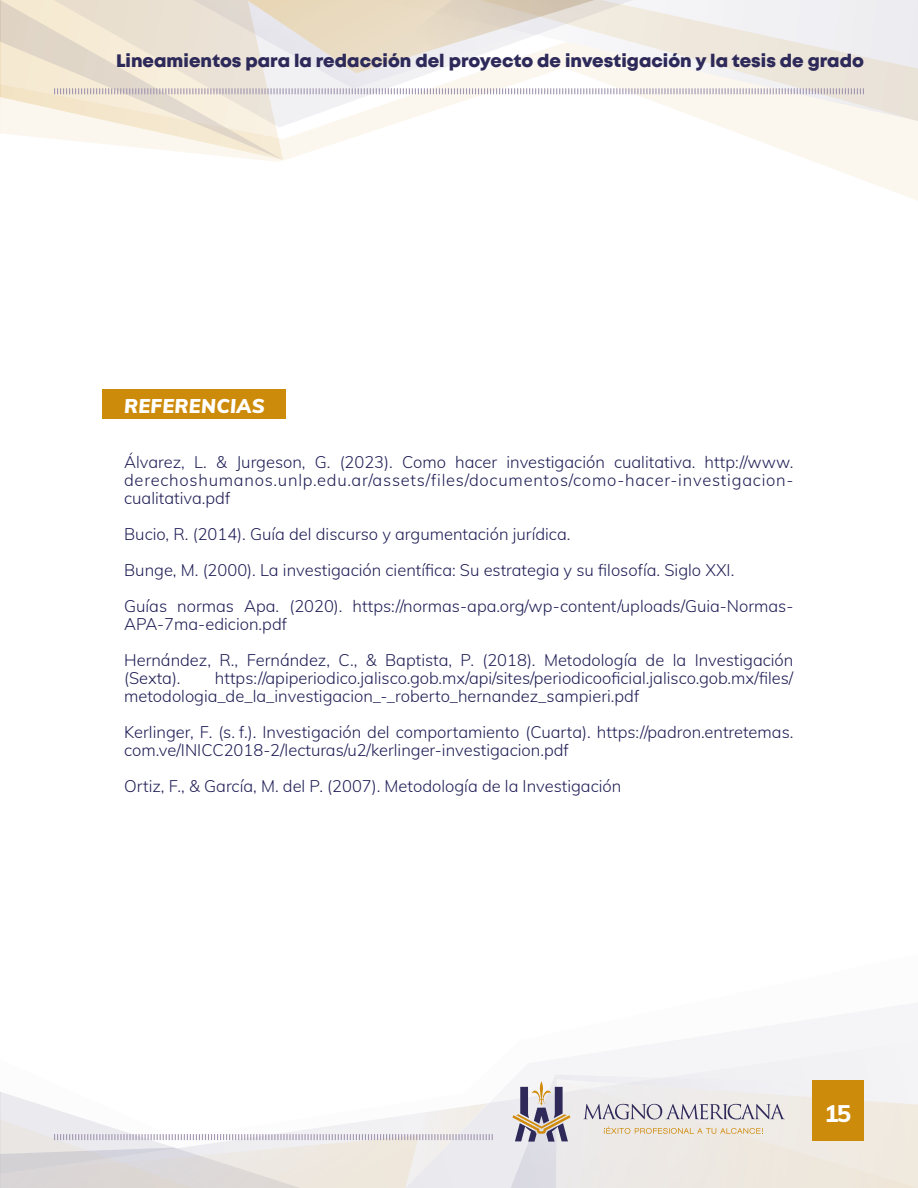
<style>
.page{position:relative;width:918px;height:1188px;background:#fff}
.page>*{position:absolute;margin:0;border:0;box-sizing:border-box;transform-origin:0 0}
.t1{font:800 24px "Muli";color:#fff}
.t2{font:italic 900 19.5px "Muli";letter-spacing:.02em;color:#fff}
.t3{font:800 18px "Mont";color:#2d2959}
.t4{font:300 16.5px/18px "Muli";color:#212057}
</style>
<div class="page">
<svg style="left:266px;top:121px;width:652px;height:80px"></svg>
<svg style="left:723px;top:0;width:195px;height:121px"></svg>
<svg style="left:283px;top:95px;width:440px;height:33px"></svg>
<svg style="left:0;top:0;width:283px;height:160px"></svg>
<svg style="left:493px;top:1041px;width:425px;height:147px;fill:#f5f5f7"></svg>
<div style="left:511px;top:1075px;width:407px;height:113px;background:#f1f1f4"></div>
<svg style="left:0;top:1092px;width:493px;height:96px"></svg>
<svg style="left:53px;top:0;width:812px;height:95px"></svg>
<svg style="left:512px;top:1079px;width:406px;height:109px;background:#e2d9cd"></svg>
<div style="left:102px;top:389px;width:184px;height:30px;background:#cd8b0b"></div>
<p class="t3" style="left:116px;top:49px;width:749px">Lineamientos para la redacción del proyecto de investigación y la tesis de grado</p>
<p class="t2" style="left:124px;top:392px;width:142px">REFERENCIAS</p>
<p class="t4" style="left:124px;top:452px;width:671px;text-align:justify">Álvarez, L. &amp; Jurgeson, G. (2023). Como hacer investigación cualitativa. http://www. derechoshumanos.unlp.edu.ar/assets/files/documentos/como-hacer-investigacion&shy;cualitativa.pdf</p>
<p class="t4" style="left:124px;top:515px;width:671px;line-height:36px">Bucio, R. (2014). Guía del discurso y argumentación jurídica.<br>Bunge, M. (2000). La investigación científica: Su estrategia y su filosofía. Siglo XXI.<br>Guías normas Apa. (2020). https://normas-apa.org/wp-content/uploads/Guia-Normas-</p>
<p class="t4" style="left:124px;top:605px;width:671px;line-height:36px">APA-7ma-edicion.pdf<br>Hernández, R., Fernández, C., &amp; Baptista, P. (2018). Metodología de la Investigación</p>
<p class="t4" style="left:124px;top:668px;width:58px">(Sexta).</p>
<p class="t4" style="left:124px;top:668px;width:671px;text-indent:91px">https://apiperiodico.jalisco.gob.mx/api/sites/periodicooficial.jalisco.gob.mx/files/ metodologia_de_la_investigacion_-_roberto_hernandez_sampieri.pdf</p>
<p class="t4" style="left:124px;top:722px;width:671px">Kerlinger, F. (s. f.). Investigación del comportamiento (Cuarta). https://padron.entretemas. com.ve/INICC2018-2/lecturas/u2/kerlinger-investigacion.pdf</p>
<p class="t4" style="left:124px;top:776px;width:499px">Ortiz, F., &amp; García, M. del P. (2007). Metodología de la Investigación</p>
<h1 class="t1" style="left:824px;top:1096px;width:28px">15</h1>
</div>
